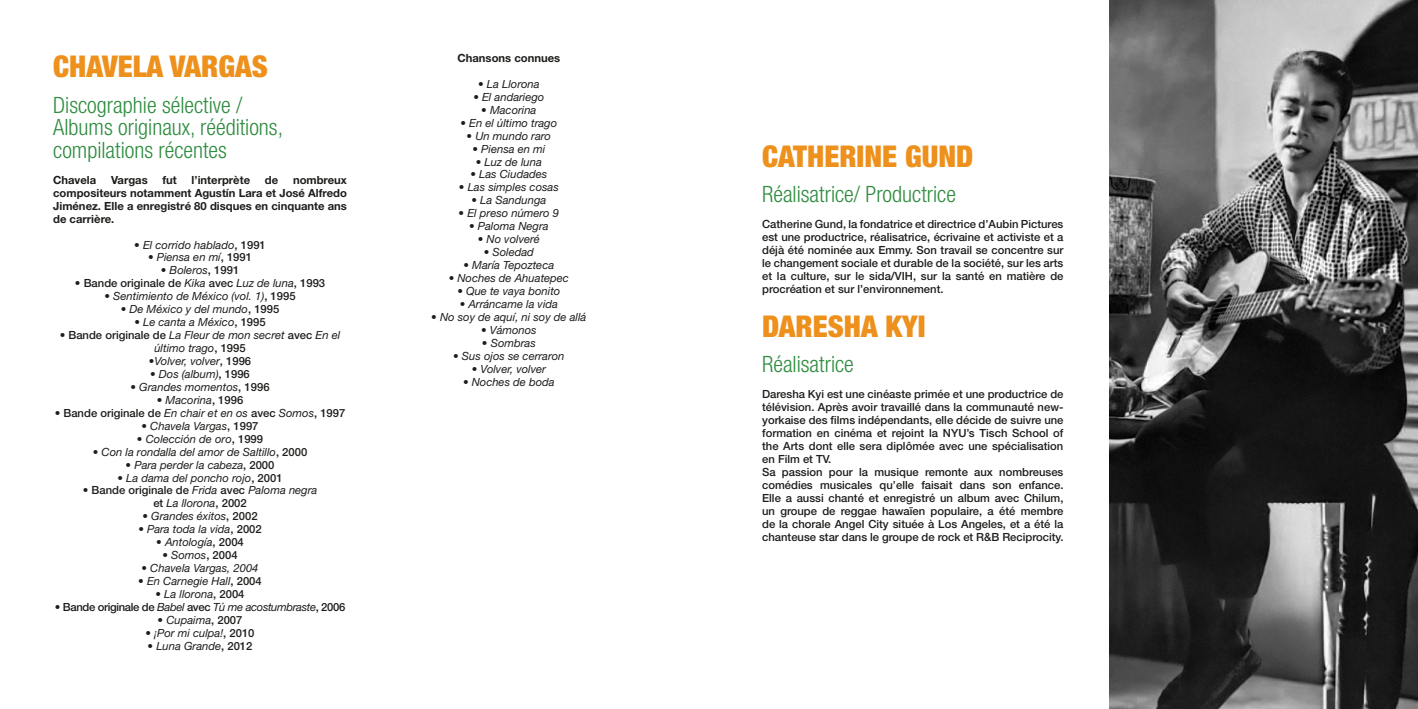
<style>
.page{position:relative;width:1418px;height:709px;background:#fff}
.page>*{position:absolute;margin:0;border:0;box-sizing:border-box;transform-origin:0 0}
.t1{font:900 condensed 30px "Helvetica Neue";color:#ed901c}
.t2{font:300 condensed 22.5px/22.5px "Helvetica Neue";color:#308d41}
.t3{font:500 11.25px/12.9px "Helvetica Neue";color:#1d1d1b;text-align:center}
.t4{font:italic 11.25px/13px "Helvetica Neue";color:#1d1d1b;text-align:center}
.t5{font:700 11.25px/12.9px "Helvetica Neue";color:#1d1d1b;text-align:justify}
.t6{font:500 11.25px "Helvetica Neue";letter-spacing:-.03em;color:#1d1d1b}
.s1{font-weight:500;font-style:normal}
.s2{font-weight:400;font-style:italic}
.s3{font-weight:700;font-style:normal}
</style>
<div class="page">
<img style="left:1109px;top:0;width:308px;height:709px">
<h1 class="t1" style="left:53px;top:48px;width:216px">CHAVELA VARGAS</h1>
<h2 class="t2" style="left:53px;top:93px;width:231px">Discographie sélective /<br>Albums originaux, rééditions, compilations récentes</h2>
<p class="t5" style="left:53px;top:173px;width:45px">Chavela</p>
<p class="t5" style="left:111px;top:173px;width:38px">Vargas</p>
<p class="t5" style="left:162px;top:173px;width:16px">fut</p>
<p class="t5" style="left:192px;top:173px;width:60px">l’interprète</p>
<p class="t5" style="left:265px;top:173px;width:15px">de</p>
<p class="t5" style="left:53px;top:173px;width:295px;text-indent:240px">nombreux compositeurs notamment Agustín Lara et José Alfredo Jiménez. Elle a enregistré 80 disques en cinquante ans de carrière.</p>
<p class="t4" style="left:134px;top:238px;width:133px">• El corrido hablado<span class="s1">, 1991</span></p>
<p class="t4" style="left:148px;top:251px;width:105px"><span class="s1">•</span> Piensa en mí<span class="s1">, 1991</span></p>
<p class="t4" style="left:161px;top:264px;width:80px"><span class="s1">•</span> Boleros<span class="s1">, 1991</span></p>
<p class="t3" style="left:75px;top:277px;width:252px">• Bande originale de <span class="s2">Kika</span> avec <span class="s2">Luz de luna</span>, 1993</p>
<p class="t4" style="left:104px;top:289px;width:193px"><span class="s1">•</span> Sentimiento de México (vol. 1)<span class="s1">, 1995</span></p>
<p class="t4" style="left:121px;top:302px;width:160px"><span class="s1">•</span> De México y del mundo<span class="s1">, 1995</span></p>
<p class="t4" style="left:134px;top:315px;width:133px"><span class="s1">•</span> Le canta a México<span class="s1">, 1995</span></p>
<p class="t4" style="left:60px;top:328px;width:282px"><span class="s1">• Bande originale de</span> La Fleur de mon secret <span class="s1">avec</span> En el último trago<span class="s1">, 1995</span></p>
<p class="t4" style="left:149px;top:354px;width:104px"><span class="s1">•</span>Volver, volver<span class="s1">, 1996</span></p>
<p class="t4" style="left:150px;top:367px;width:101px"><span class="s1">•</span> Dos (album)<span class="s1">, 1996</span></p>
<p class="t4" style="left:130px;top:380px;width:140px"><span class="s1">•</span> Grandes momentos<span class="s1">, 1996</span></p>
<p class="t4" style="left:157px;top:393px;width:88px"><span class="s1">•</span> Macorina<span class="s1">, 1996</span></p>
<p class="t3" style="left:55px;top:406px;width:292px">• Bande originale de <span class="s2">En chair et en os</span> avec <span class="s2">Somos</span>, 1997</p>
<p class="t4" style="left:142px;top:419px;width:118px"><span class="s1">•</span> Chavela Vargas<span class="s1">, 1997</span></p>
<p class="t4" style="left:137px;top:432px;width:128px"><span class="s1">•</span> Colección de oro<span class="s1">, 1999</span></p>
<p class="t4" style="left:93px;top:445px;width:216px"><span class="s1">•</span> Con la rondalla del amor de Saltillo<span class="s1">, 2000</span></p>
<p class="t4" style="left:126px;top:458px;width:150px"><span class="s1">•</span> Para perder la cabeza<span class="s1">, 2000</span></p>
<p class="t4" style="left:117px;top:471px;width:167px"><span class="s1">•</span> La dama del poncho rojo<span class="s1">, 2001</span></p>
<p class="t3" style="left:83px;top:484px;width:236px">• Bande originale de <span class="s2">Frida</span> avec <span class="s2">Paloma negra </span>et <span class="s2">La llorona</span>, 2002</p>
<p class="t4" style="left:142px;top:509px;width:117px"><span class="s1">•</span> Grandes éxitos<span class="s1">, 2002</span></p>
<p class="t4" style="left:138px;top:522px;width:125px"><span class="s1">•</span> Para toda la vida<span class="s1">, 2002</span></p>
<p class="t4" style="left:156px;top:535px;width:89px"><span class="s1">•</span> Antología<span class="s1">, 2004</span></p>
<p class="t3" style="left:162px;top:548px;width:77px">• <span class="s2">Somos</span>, 2004</p>
<p class="t4" style="left:142px;top:561px;width:118px"><span class="s1">•</span> Chavela Vargas, 2004</p>
<p class="t4" style="left:138px;top:574px;width:125px">• En Carnegie Hall<span class="s1">, 2004</span></p>
<p class="t4" style="left:155px;top:587px;width:90px"><span class="s1">•</span> La llorona<span class="s1">, 2004</span></p>
<p class="t6" style="left:55px;top:600px;width:292px">• Bande originale de <span class="s2">Babel</span> avec <span class="s2">Tú me acostumbraste</span>, 2006</p>
<p class="t4" style="left:158px;top:613px;width:86px"><span class="s1">•</span> Cupaima<span class="s1">, 2007</span></p>
<p class="t4" style="left:145px;top:626px;width:110px"><span class="s1">•</span> ¡Por mi culpa!<span class="s1">, 2010</span></p>
<p class="t4" style="left:148px;top:639px;width:106px"><span class="s1">•</span> Luna Grande<span class="s1">, 2012</span></p>
<p class="t5" style="left:457px;top:51px;width:104px">Chansons connues</p>
<p class="t4" style="left:478px;top:77px;width:63px"><span class="s3">•</span> La Llorona</p>
<p class="t4" style="left:473px;top:90px;width:73px">• El andariego</p>
<p class="t4" style="left:481px;top:103px;width:57px">• Macorina</p>
<p class="t4" style="left:460px;top:116px;width:98px">• En el último trago</p>
<p class="t4" style="left:466px;top:129px;width:86px">• Un mundo raro</p>
<p class="t4" style="left:472px;top:142px;width:74px">• Piensa en mi</p>
<p class="t4" style="left:476px;top:155px;width:68px">• Luz de luna</p>
<p class="t4" style="left:470px;top:168px;width:78px">• Las Ciudades</p>
<p class="t4" style="left:459px;top:181px;width:101px">• Las simples cosas</p>
<p class="t4" style="left:471px;top:194px;width:76px">• La Sandunga</p>
<p class="t4" style="left:458px;top:207px;width:102px">• El preso número 9</p>
<p class="t4" style="left:469px;top:219px;width:81px">• Paloma Negra</p>
<p class="t4" style="left:478px;top:232px;width:64px">• No volveré</p>
<p class="t4" style="left:484px;top:245px;width:52px">• Soledad</p>
<p class="t4" style="left:463px;top:258px;width:92px">• María Tepozteca</p>
<p class="t4" style="left:449px;top:271px;width:122px">• Noches de Ahuatepec</p>
<p class="t4" style="left:457px;top:284px;width:104px">• Que te vaya bonito</p>
<p class="t4" style="left:459px;top:297px;width:100px">• Arráncame la vida</p>
<p class="t4" style="left:431px;top:310px;width:157px">• No soy de aquí, ni soy de allá</p>
<p class="t4" style="left:481px;top:323px;width:57px">• Vámonos</p>
<p class="t4" style="left:482px;top:336px;width:55px">• Sombras</p>
<p class="t4" style="left:453px;top:349px;width:113px">• Sus ojos se cerraron</p>
<p class="t4" style="left:472px;top:362px;width:76px">• Volver, volver</p>
<p class="t4" style="left:463px;top:375px;width:93px">• Noches de boda</p>
<h1 class="t1" style="left:762px;top:137px;width:213px">CATHERINE GUND</h1>
<h2 class="t2" style="left:762px;top:182px;width:195px">Réalisatrice/ Productrice</h2>
<p class="t3" style="left:762px;top:217px;width:303px;text-align:justify">Catherine Gund, la fondatrice et directrice d’Aubin Pictures est une productrice, réalisatrice, écrivaine et activiste et a déjà été nominée aux Emmy. Son travail se concentre sur le changement sociale et durable de la société, sur les arts et la culture, sur le sida/VIH, sur la santé en matière de procréation et sur l’environnement.</p>
<h1 class="t1" style="left:762px;top:307px;width:165px">DARESHA KYI</h1>
<h2 class="t2" style="left:762px;top:353px;width:93px">Réalisatrice</h2>
<p class="t3" style="left:762px;top:387px;width:303px;text-align:left">Daresha Kyi est une cinéaste primée et une productrice de télévision. Après avoir travaillé dans la communauté new&shy;yorkaise des films indépendants, elle décide de suivre une formation en cinéma et rejoint la NYU’s Tisch School of the Arts dont elle sera diplômée avec une spécialisation en Film et TV.<br>Sa passion pour la musique remonte aux nombreuses comédies musicales qu’elle faisait dans son enfance.<br>Elle a aussi chanté et enregistré un album avec Chilum, un groupe de reggae hawaïen populaire, a été membre de la chorale Angel City située à Los Angeles, et a été la chanteuse star dans le groupe de rock et R&amp;B Reciprocity.</p>
</div>
